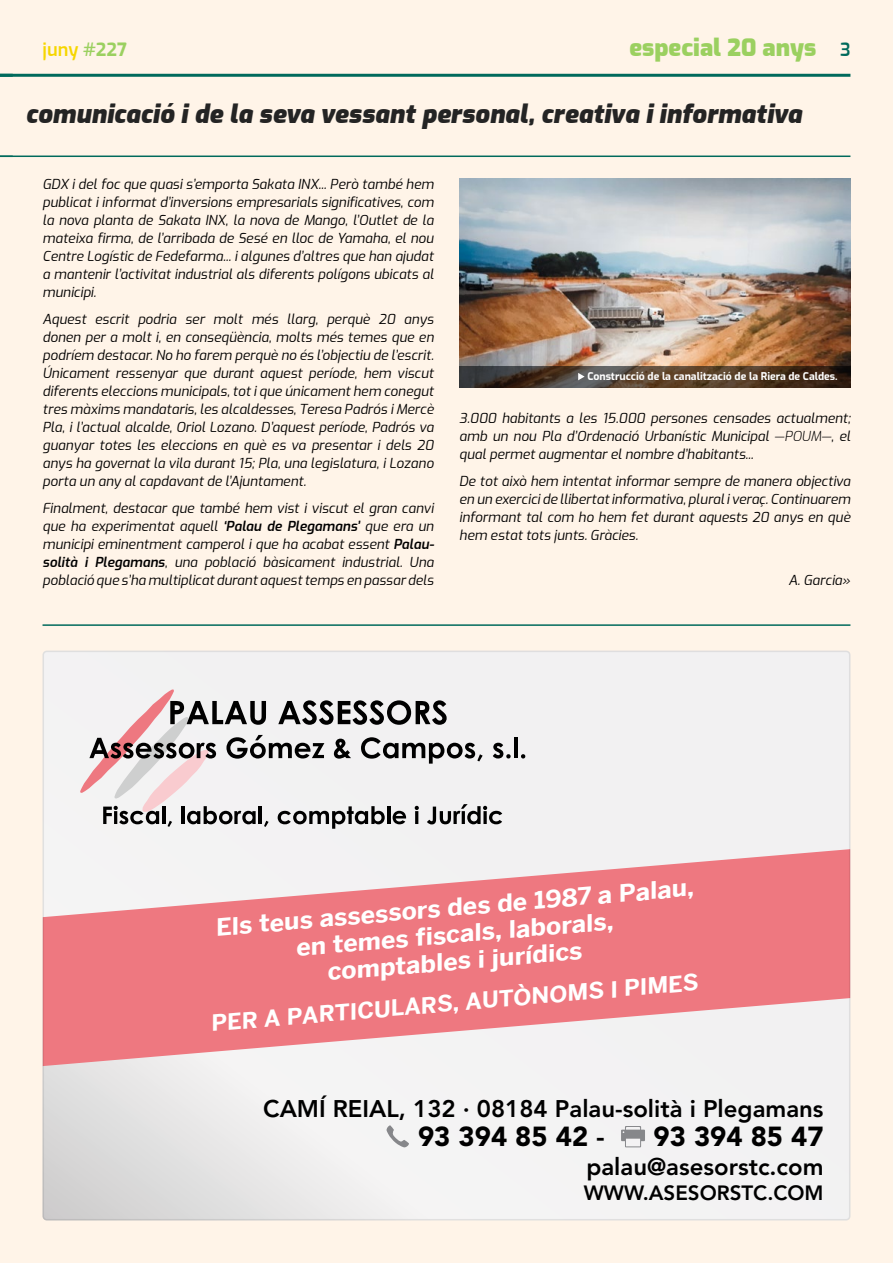
<style>
.page{position:relative;width:893px;height:1263px;background:#fff4e8}
.page>*{position:absolute;margin:0;border:0;box-sizing:border-box;transform-origin:0 0}
.t1{font:900 27.3px "Avenir LT Std";color:#000}
.t2{font:italic 900 25.5px "Exo";color:#242424}
.t3{font:800 24px "Avenir LT Std";color:#000}
.t4{font:900 24px "Exo";color:#9bd060}
.t5{font:700 23.85px/26.8px "Benton Sans";color:#fff;text-align:center;scale:1.05 1}
.t6{font:700 22.35px "Benton Sans";color:#fff}
.t7{font:800 20.55px "Avenir LT Std";color:#000}
.t8{font:600 18px "Exo";color:#f6d600}
.t9{font:600 18px "Exo";color:#006a5c}
.t10{font:italic 13.5px/18px "Exo";color:#000;text-align:justify}
.t11{font:700 10.5px "Exo";color:#fff}
.s1{color:#9bd060}
.s2{font-weight:700;color:#9bd060}
.s3{font-weight:600}
.s4{font-weight:300}
.s5{font-weight:800}
</style>
<div class="page">
<hr style="left:0;top:156px;width:850px;height:1px;background:#006a5c">
<hr style="left:0;top:74px;width:850px;height:3px;background:#006a5c">
<svg style="left:0;top:76px;width:13px;height:1px"></svg>
<hr style="left:43px;top:624px;width:807px;height:2px;background:#006a5c">
<svg style="left:43px;top:651px;width:807px;height:569px"></svg>
<hr style="left:514px;top:737px;width:4px;height:21px;background:#000">
<svg style="left:521px;top:754px;width:4px;height:4px"></svg>
<svg style="left:80px;top:689px;width:431px;height:140px"></svg>
<svg style="left:621px;top:1126px;width:24px;height:21px"></svg>
<svg style="left:386px;top:1125px;width:23px;height:22px"></svg>
<svg style="left:46px;top:849px;width:801px;height:217px;fill:#ee7880"></svg>
<img style="left:459px;top:179px;width:391px;height:187px">
<svg style="left:459px;top:366px;width:391px;height:21px;background:#4b3a2d"></svg>
<svg style="left:578px;top:373px;width:7px;height:7px"></svg>
<p class="t8" style="left:43px;top:36px;width:86px">juny <span class="s1">#</span><span class="s2">227</span></p>
<p class="t4" style="left:629px;top:29px;width:189px">especial 20 anys</p>
<p class="t9" style="left:840px;top:36px;width:12px">3</p>
<h1 class="t2" style="left:26px;top:94px;width:778px">comunicació i de la seva vessant personal, creativa i informativa</h1>
<p class="t10" style="left:43px;top:175px;width:393px">GDX i del foc que quasi s’emporta Sakata INX... Però també hem publicat i informat d’inversions empresarials significatives, com la nova planta de Sakata INX, la nova de Mango, l’Outlet de la mateixa firma, de l’arribada de Sesé en lloc de Yamaha, el nou Centre Logístic de Fedefarma... i algunes d’altres que han ajudat a mantenir l’activitat industrial als diferents polígons ubicats al municipi.</p>
<p class="t10" style="left:43px;top:310px;width:393px">Aquest escrit podria ser molt més llarg, perquè 20 anys donen per a molt i, en conseqüència, molts més temes que en podríem destacar. No ho farem perquè no és l’objectiu de l’escrit.<br>Únicament ressenyar que durant aquest període, hem viscut diferents eleccions municipals, tot i que únicament hem conegut tres màxims mandataris, les alcaldesses, Teresa Padrós i Mercè Pla, i l’actual alcalde, Oriol Lozano. D’aquest període, Padrós va guanyar totes les eleccions en què es va presentar i dels 20 anys ha governat la vila durant 15; Pla, una legislatura, i Lozano porta un any al capdavant de l’Ajuntament.</p>
<p class="t10" style="left:43px;top:499px;width:393px">Finalment, destacar que també hem vist i viscut el gran canvi que ha experimentat aquell <span class="s3">‘Palau de Plegamans’</span> que era un municipi eminentment camperol i que ha acabat essent <span class="s3">Palau&shy;solità i Plegamans</span>, una població bàsicament industrial. Una població que s’ha multiplicat durant aquest temps en passar dels</p>
<p class="t11" style="left:587px;top:369px;width:252px">Construcció de la canalització de la Riera de Caldes.</p>
<p class="t10" style="left:459px;top:408px;width:393px">3.000 habitants a les 15.000 persones censades actualment; amb un nou Pla d’Ordenació Urbanístic Municipal <span class="s4">—POUM—</span>, el qual permet augmentar el nombre d’habitants...</p>
<p class="t10" style="left:459px;top:471px;width:393px">De tot això hem intentat informar sempre de manera objectiva en un exercici de llibertat informativa, plural i veraç. Continuarem informant tal com ho hem fet durant aquests 20 anys en què hem estat tots junts. Gràcies.</p>
<p class="t10" style="left:788px;top:571px;width:63px">A. Garcia»</p>
<p class="t5" style="left:214px;top:914px;width:458px;rotate:-5deg">Els teus assessors des de 1987 a Palau, en temes fiscals, laborals,<br>comptables i jurídics</p>
<p class="t6" style="left:210px;top:1011px;width:490px;rotate:-5deg">PER A PARTICULARS, AUTÒNOMS I PIMES</p>
<p class="t3" style="left:263px;top:1095px;width:562px">CAMÍ REIAL, 132 · 08184 Palau-solità i Plegamans</p>
<p class="t1" style="left:418px;top:1120px;width:188px">93 394 85 42 <span class="s5">-</span></p>
<p class="t1" style="left:653px;top:1120px;width:172px">93 394 85 47</p>
<p class="t3" style="left:586px;top:1153px;width:239px">palau@asesorstc.com</p>
<p class="t7" style="left:584px;top:1180px;width:241px">WWW.ASESORSTC.COM</p>
</div>
